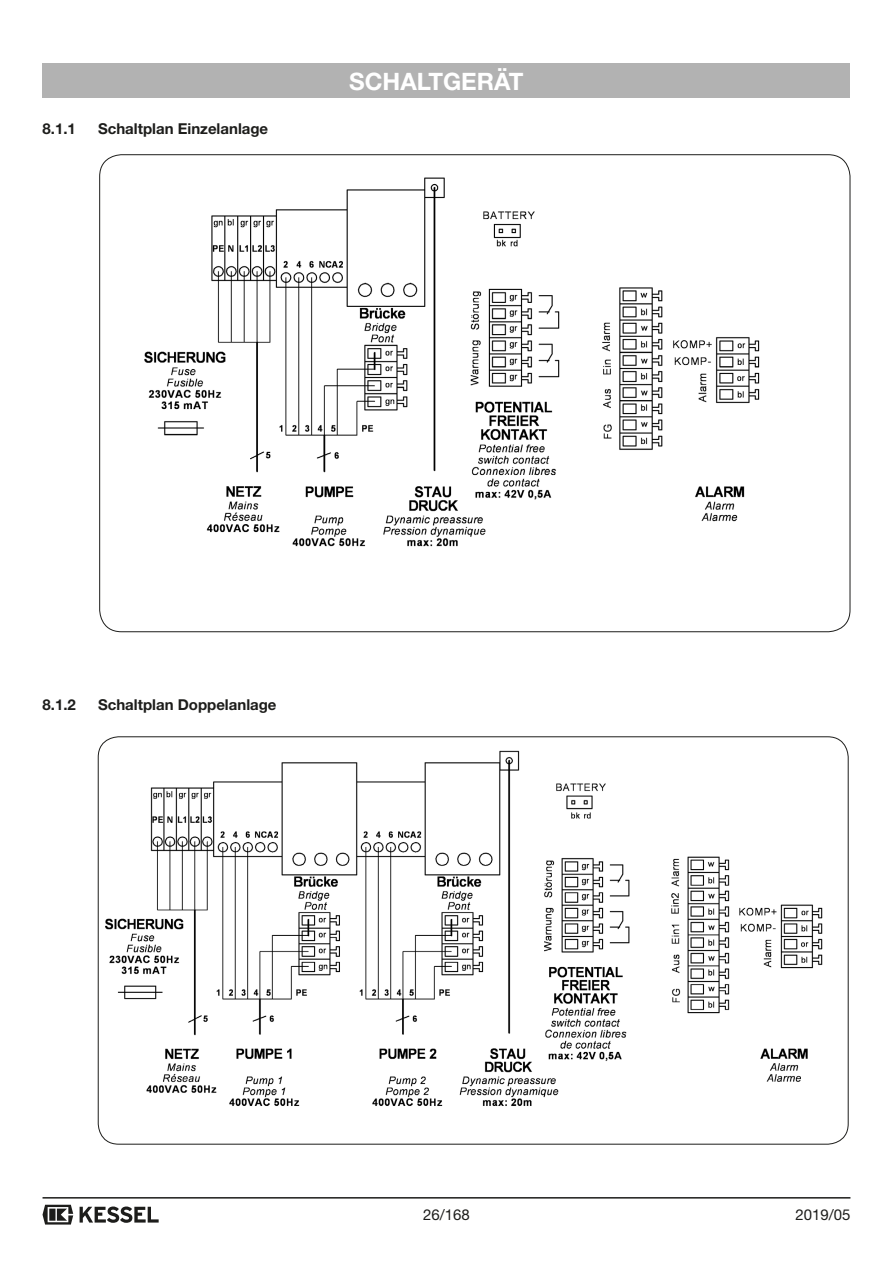
<style>
.page{position:relative;width:893px;height:1263px;background:#fff}
.page>*{position:absolute;margin:0;border:0;box-sizing:border-box;transform-origin:0 0}
.t1{font:700 24px "Helvetica Neue LT Std";color:#fff}
.t2{font:700 15px "Helvetica Neue LT Std";color:#1d1d1b}
.t3{font:15px "Helvetica Neue LT Std";color:#1d1d1b}
</style>
<div class="page">
<div style="left:43px;top:64px;width:807px;height:34px;background:#b2b2b2"></div>
<svg style="left:80px;top:1206px;width:79px;height:17px"></svg>
<svg style="left:43px;top:1205px;width:30px;height:19px"></svg>
<hr style="left:43px;top:1197px;width:807px;height:1px;background:#1d1d1b">
<img style="left:100px;top:155px;width:750px;height:477px">
<img style="left:98px;top:737px;width:750px;height:407px">
<p class="t2" style="left:43px;top:119px;width:35px">8.1.1</p>
<p class="t2" style="left:98px;top:119px;width:172px">Schaltplan Einzelanlage</p>
<h1 class="t1" style="left:349px;top:67px;width:176px">SCHALTGERÄT</h1>
<p class="t2" style="left:43px;top:695px;width:35px">8.1.2</p>
<p class="t2" style="left:98px;top:695px;width:180px">Schaltplan Doppelanlage</p>
<p class="t3" style="left:423px;top:1206px;width:48px">26/168</p>
<p class="t3" style="left:795px;top:1206px;width:57px">2019/05</p>
</div>
